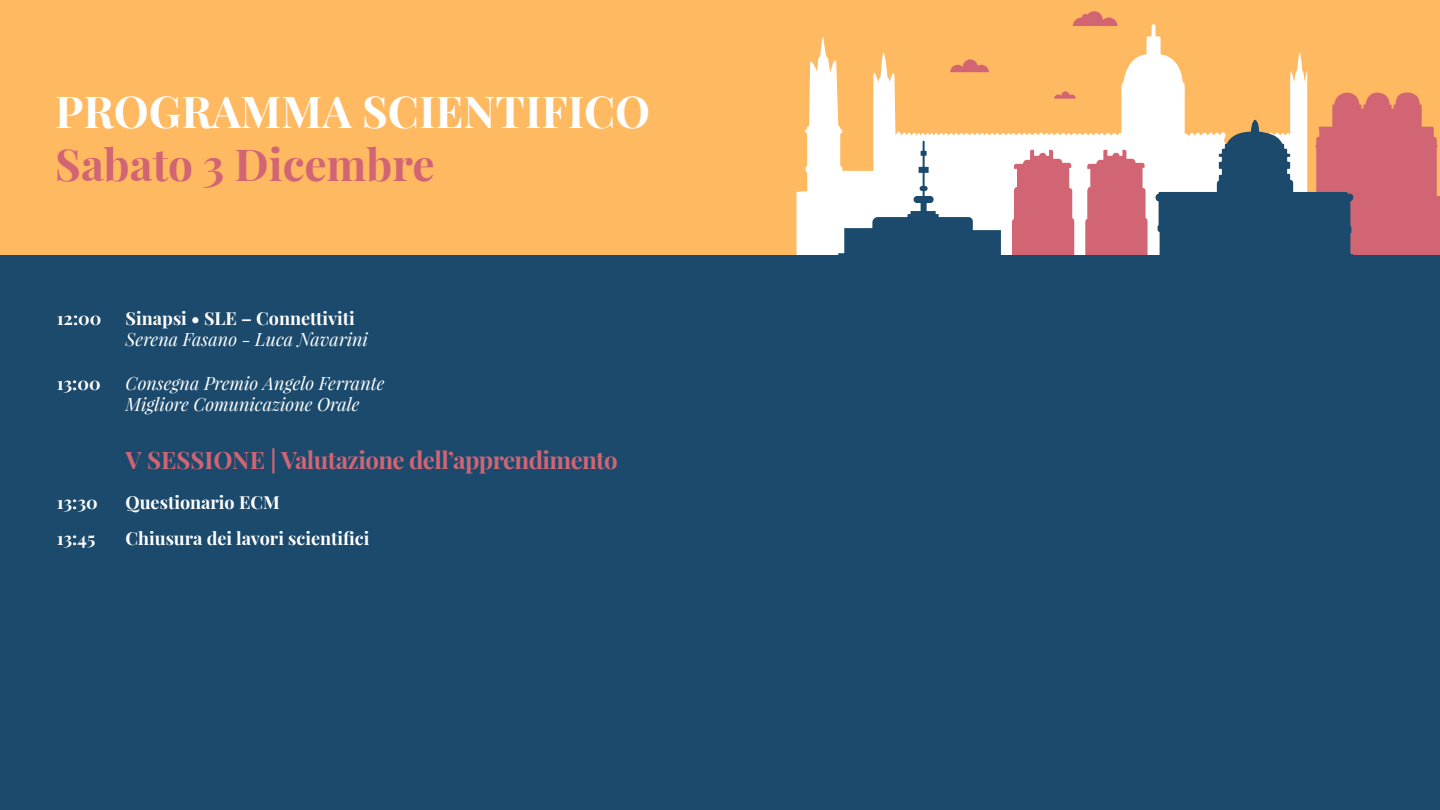
<style>
.page{position:relative;width:1440px;height:810px;background:#fff}
.page>*{position:absolute;margin:0;border:0;box-sizing:border-box;transform-origin:0 0}
.t1{font:700 44.17px "Playfair Display";color:#fff}
.t2{font:700 44.17px "Playfair Display";color:#d16574}
.t3{font:700 24.08px "Playfair Display";letter-spacing:-.025em;color:#d16574}
.t4{font:700 18px "Playfair Display";color:#fff}
.t5{font:italic 18px/21.6px "Playfair Display";color:#fff}
</style>
<div class="page">
<div style="left:0;top:0;width:1440px;height:425px;background:#ffb961"></div>
<svg style="left:797px;top:24px;width:510px;height:231px"></svg>
<svg style="left:1156px;top:92px;width:284px;height:163px"></svg>
<svg style="left:1012px;top:150px;width:62px;height:105px"></svg>
<svg style="left:1085px;top:150px;width:63px;height:105px"></svg>
<svg style="left:838px;top:141px;width:163px;height:114px"></svg>
<svg style="left:950px;top:59px;width:39px;height:13px"></svg>
<svg style="left:1054px;top:91px;width:22px;height:8px"></svg>
<svg style="left:1073px;top:11px;width:44px;height:15px"></svg>
<div style="left:0;top:255px;width:1440px;height:555px;background:#1b4a6d"></div>
<h1 class="t1" style="left:55px;top:84px;width:596px">PROGRAMMA SCIENTIFICO</h1>
<h1 class="t2" style="left:55px;top:137px;width:381px">Sabato 3 Dicembre</h1>
<p class="t4" style="left:57px;top:307px;width:46px">12:00</p>
<p class="t4" style="left:126px;top:307px;width:231px">Sinapsi • SLE – Connettiviti</p>
<p class="t5" style="left:126px;top:328px;width:244px">Serena Fasano - Luca Navarini</p>
<p class="t4" style="left:57px;top:371px;width:45px">13:00</p>
<p class="t5" style="left:126px;top:372px;width:260px">Consegna Premio Angelo Ferrante<br>Migliore Comunicazione Orale</p>
<h2 class="t3" style="left:126px;top:445px;width:494px">V SESSIONE | Valutazione dell’apprendimento</h2>
<p class="t4" style="left:57px;top:490px;width:43px">13:30</p>
<p class="t4" style="left:125px;top:490px;width:156px">Questionario ECM</p>
<p class="t4" style="left:57px;top:526px;width:40px">13:45</p>
<p class="t4" style="left:125px;top:526px;width:246px">Chiusura dei lavori scientifici</p>
</div>
